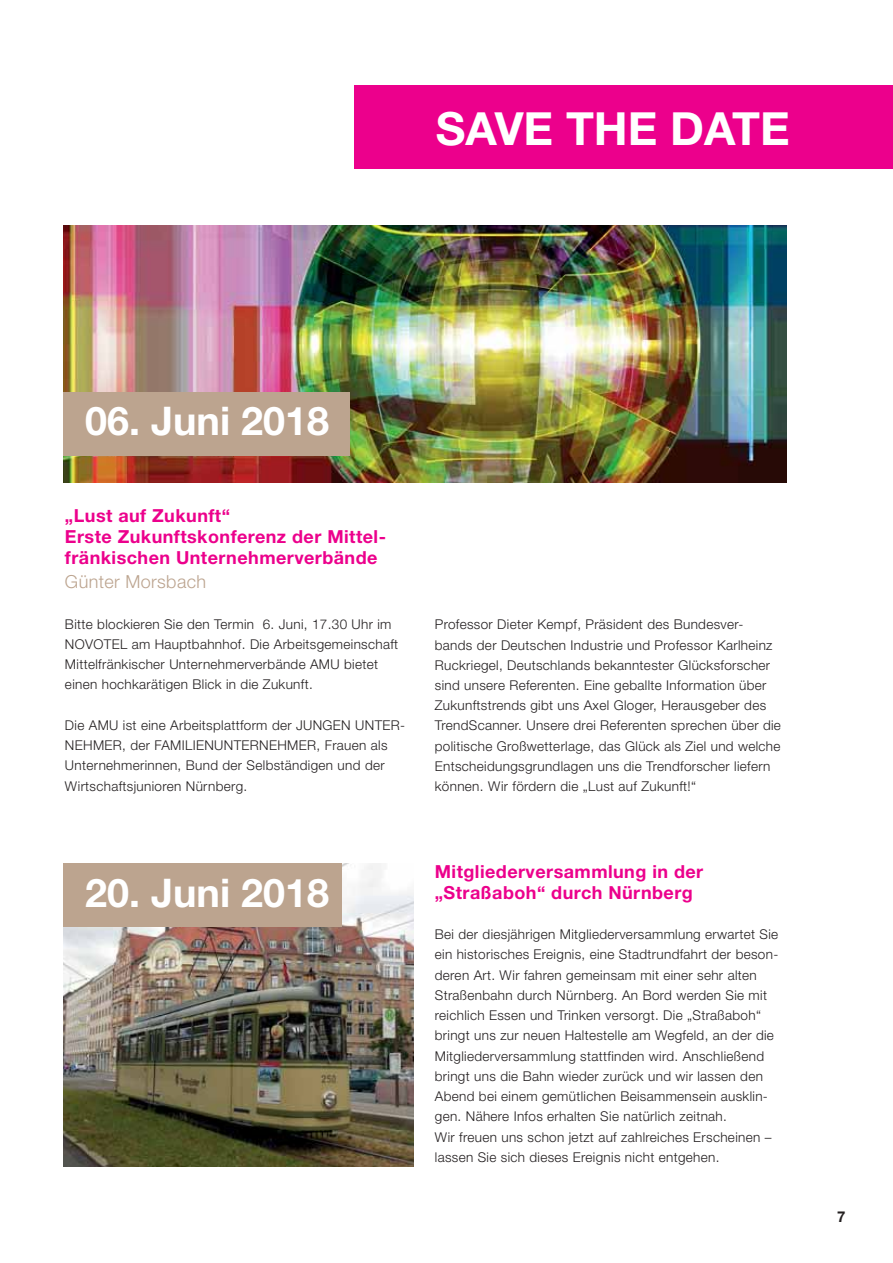
<style>
.page{position:relative;width:893px;height:1263px;background:#fff}
.page>*{position:absolute;margin:0;border:0;box-sizing:border-box;transform-origin:0 0}
.t1{font:700 45.75px "Helvetica Neue";color:#fff}
.t2{font:700 39.6px "Helvetica Neue";color:#fff}
.t3{font:700 18px/21px "Helvetica Neue";letter-spacing:.025em;color:#ec008c}
.t4{font:300 18px "Helvetica Neue";letter-spacing:.02em;color:#bca48f}
.t5{font:700 15px "Helvetica Neue";color:#231f20}
.t6{font:300 13.5px/20.2px "Helvetica Neue";letter-spacing:.025em;color:#231f20}
</style>
<div class="page">
<div style="left:354px;top:85px;width:538px;height:84px;background:#ec008c"></div>
<img style="left:63px;top:863px;width:350px;height:304px">
<img style="left:64px;top:225px;width:722px;height:258px">
<div style="left:63px;top:392px;width:287px;height:63px;background:#bca48f"></div>
<div style="left:63px;top:863px;width:279px;height:63px;background:#bca48f"></div>
<h1 class="t1" style="left:436px;top:112px;width:355px">SAVE THE DATE</h1>
<h2 class="t2" style="left:85px;top:407px;width:245px">06. Juni 2018</h2>
<h3 class="t3" style="left:65px;top:507px;width:322px">„Lust auf Zukunft“<br>Erste Zukunftskonferenz der Mittel&shy;fränkischen Unternehmerverbände</h3>
<h3 class="t4" style="left:65px;top:575px;width:143px">Günter Morsbach</h3>
<p class="t6" style="left:65px;top:615px;width:335px">Bitte blockieren Sie den Termin 6. Juni, 17.30 Uhr im NOVOTEL am Hauptbahnhof. Die Arbeitsgemeinschaft Mittelfränkischer Unternehmerverbände AMU bietet einen hochkarätigen Blick in die Zukunft.</p>
<p class="t6" style="left:65px;top:716px;width:342px">Die AMU ist eine Arbeitsplattform der JUNGEN UNTER-NEHMER, der FAMILIENUNTERNEHMER, Frauen als Unternehmerinnen, Bund der Selbständigen und der Wirtschaftsjunioren Nürnberg.</p>
<h2 class="t2" style="left:85px;top:878px;width:245px">20. Juni 2018</h2>
<p class="t6" style="left:435px;top:616px;width:347px">Professor Dieter Kempf, Präsident des Bundesver&shy;bands der Deutschen Industrie und Professor Karlheinz Ruckriegel, Deutschlands bekanntester Glücksforscher sind unsere Referenten. Eine geballte Information über Zukunftstrends gibt uns Axel Gloger, Herausgeber des TrendScanner. Unsere drei Referenten sprechen über die politische Großwetterlage, das Glück als Ziel und welche Entscheidungsgrundlagen uns die Trendforscher liefern können. Wir fördern die „Lust auf Zukunft!“</p>
<h3 class="t3" style="left:435px;top:862px;width:270px">Mitgliederversammlung in der „Straßaboh“ durch Nürnberg</h3>
<p class="t6" style="left:435px;top:925px;width:345px">Bei der diesjährigen Mitgliederversammlung erwartet Sie ein historisches Ereignis, eine Stadtrundfahrt der beson&shy;deren Art. Wir fahren gemeinsam mit einer sehr alten Straßenbahn durch Nürnberg. An Bord werden Sie mit reichlich Essen und Trinken versorgt. Die „Straßaboh“ bringt uns zur neuen Haltestelle am Wegfeld, an der die Mitgliederversammlung stattfinden wird. Anschließend bringt uns die Bahn wieder zurück und wir lassen den Abend bei einem gemütlichen Beisammensein ausklin&shy;gen. Nähere Infos erhalten Sie natürlich zeitnah.<br>Wir freuen uns schon jetzt auf zahlreiches Erscheinen – lassen Sie sich dieses Ereignis nicht entgehen.</p>
<p class="t5" style="left:837px;top:1211px;width:10px">7</p>
</div>
